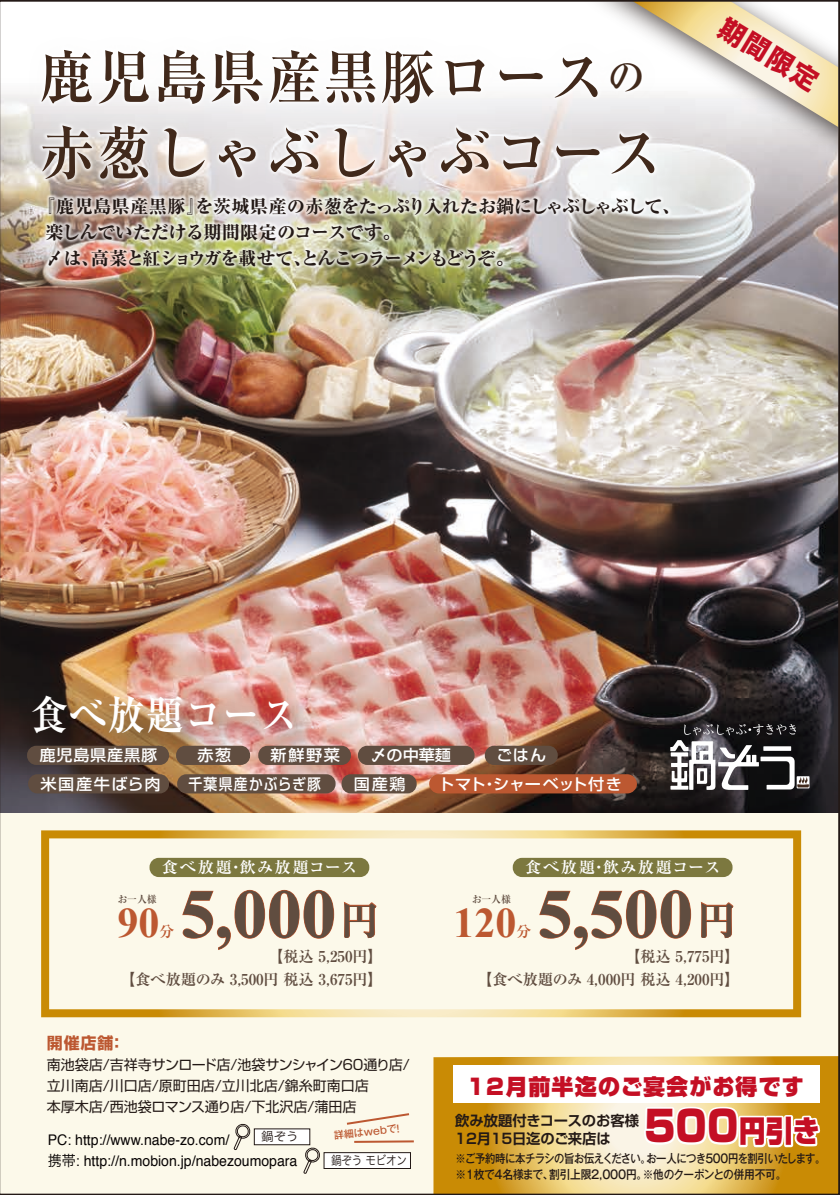
<style>
.page{position:relative;width:840px;height:1195px;background:#fff}
.page>*{position:absolute;margin:0;border:0;box-sizing:border-box;transform-origin:0 0}
.t1{font:700 69px "Times New Roman";color:#604d40}
.t2{font:700 58px/76px "Ryumin Pro";letter-spacing:.03em;color:#41291b;scale:.95 1}
.t3{font:900 42.2px "Shin Go Pro";color:#c40f24;scale:.92 1}
.t4{font:700 42px "Times New Roman";color:#bc5831}
.t5{font:700 40.4px "Ryumin Pro";letter-spacing:.03em;color:#fff;scale:.92 1}
.t6{font:26.6px "Hira Kaku Std W8";color:#c40f24}
.t7{font:900 22px "Shin Go Pro";letter-spacing:.05em;color:#c40f24}
.t8{font:800 18px/26px "Ryumin Pro";letter-spacing:-.035em;color:#231916}
.t9{font:700 16px "Shin Go Pro";color:#bc5831}
.t10{font:700 15.6px "Ryumin Pro";letter-spacing:.07em;color:#fff;scale:1.04 1}
.t11{font:500 15.6px "Shin Go Pro";letter-spacing:.055em;color:#fff;scale:1.04 1}
.t12{font:500 15.6px/28.4px "Shin Go Pro";color:#fff;scale:1.04 1}
.t13{font:500 15.6px "Shin Go Pro";letter-spacing:.09em;color:#fff;scale:.89 1}
.t14{font:500 15.6px "Shin Go Pro";letter-spacing:.09em;color:#fff;scale:1.04 1}
.t15{font:700 15px/22.4px "Ryumin Pro";color:#604d40;text-align:right}
.t16{font:700 15px "Ryumin Pro";color:#bc5831}
.t17{font:14.6px/21px "Helvetica";color:#060202;scale:.96 1}
.t18{font:700 14.2px/18px "Shin Go Pro De";color:#231916}
.t19{font:14px/21px "Shin Go Pro";color:#231916}
.t20{font:12.4px "Hira Kaku Pro W3";letter-spacing:-.02em;color:#231916;scale:.85 1}
.t21{font:12.4px "Hira Kaku Pro W3";letter-spacing:-.02em;color:#231916}
.t22{font:500 12px/16px "Gothic MB101 Pro";letter-spacing:-.03em;color:#231916;scale:.86 1}
.t23{font:700 10px "Ryumin Pro";color:#604d40}
.t24{font:500 10px "Gothic MB101 Pro";color:#bc5831}
.s1{font-size:40.6px}
.s2{font-family:"Ryumin Pro";font-size:38.6px}
.s3{font-family:"Hira Kaku Pro W3"}
.s4{font-size:29.6px}
</style>
<div class="page">
<img style="left:0;top:0;width:840px;height:1194px">
<h2 class="t2" style="left:40px;top:35px;width:657px">鹿児島県産黒豚ロース<span class="s1">の</span>赤葱しゃぶしゃぶコース</h2>
<p class="t8" style="left:46px;top:191px;width:636px;text-indent:-9px">『鹿児島県産黒豚』を茨城県産の赤葱をたっぷり入れたお鍋にしゃぶしゃぶして、楽しんでいただける期間限定のコースです。<br>〆は、高菜と紅ショウガを載せて、とんこつラーメンもどうぞ。</p>
<h3 class="t6" style="left:728px;top:13px;width:112px;rotate:31deg">期間限定</h3>
<h3 class="t5" style="left:31px;top:682px;width:292px">食べ放題コース</h3>
<p class="t11" style="left:39px;top:742px;width:115px">鹿児島県産黒豚</p>
<p class="t11" style="left:197px;top:742px;width:34px">赤葱</p>
<p class="t11" style="left:270px;top:742px;width:68px">新鮮野菜</p>
<p class="t14" style="left:40px;top:770px;width:117px">米国産牛ばら肉</p>
<p class="t13" style="left:188px;top:770px;width:150px">千葉県産かぶらぎ豚</p>
<p class="t11" style="left:354px;top:770px;width:51px">国産鶏</p>
<p class="t12" style="left:438px;top:739px;width:178px;text-indent:-68px">〆の中華麺<br>トマト・シャーベット付き</p>
<p class="t11" style="left:496px;top:742px;width:50px">ごはん</p>
<p class="t10" style="left:162px;top:854px;width:189px">食べ放題・飲み放題コース</p>
<p class="t10" style="left:525px;top:854px;width:189px">食べ放題・飲み放題コース</p>
<h1 class="t1" style="left:181px;top:875px;width:200px">5,000<span class="s2">円</span></h1>
<h1 class="t1" style="left:537px;top:875px;width:200px">5,500<span class="s2">円</span></h1>
<p class="t23" style="left:118px;top:890px;width:40px">お一人様</p>
<p class="t23" style="left:472px;top:890px;width:40px">お一人様</p>
<h3 class="t4" style="left:117px;top:899px;width:43px">90</h3>
<h3 class="t4" style="left:453px;top:899px;width:64px">120</h3>
<p class="t16" style="left:159px;top:918px;width:16px">分</p>
<p class="t16" style="left:516px;top:918px;width:16px">分</p>
<p class="t15" style="left:120px;top:944px;width:264px">【税込 5,250円】<br>【食べ放題のみ 3,500円 税込 3,675円】</p>
<p class="t15" style="left:477px;top:944px;width:264px">【税込 5,775円】<br>【食べ放題のみ 4,000円 税込 4,200円】</p>
<p class="t9" style="left:47px;top:1029px;width:79px">開催店舗：</p>
<p class="t19" style="left:47px;top:1051px;width:364px">南池袋店/吉祥寺サンロード店/池袋サンシャイン６０通り店/立川南店/川口店/原町田店/立川北店/錦糸町南口店<br>本厚木店/西池袋ロマンス通り店/下北沢店/蒲田店</p>
<p class="t21" style="left:261px;top:1124px;width:39px">鍋ぞう</p>
<p class="t17" style="left:48px;top:1130px;width:261px">PC: http://www.nabe-zo.com/<br><span class="s3">携帯</span>: http://n.mobion.jp/nabezoumopara</p>
<p class="t24" style="left:333px;top:1126px;width:71px;rotate:-6deg">詳細はwebで！</p>
<p class="t20" style="left:331px;top:1148px;width:91px">鍋ぞう モビオン</p>
<p class="t7" style="left:467px;top:1068px;width:338px">12月前半迄のご宴会がお得です</p>
<h3 class="t3" style="left:644px;top:1092px;width:192px">500<span class="s4">円引き</span></h3>
<p class="t18" style="left:455px;top:1109px;width:185px">飲み放題付きコースのお客様<br>12月１５日迄のご来店は</p>
<p class="t22" style="left:455px;top:1148px;width:432px">※ご予約時に本チラシの旨お伝えください。お一人につき500円を割引いたします。※1枚で4名様まで、割引上限2,000円。※他のクーポンとの併用不可。</p>
</div>
